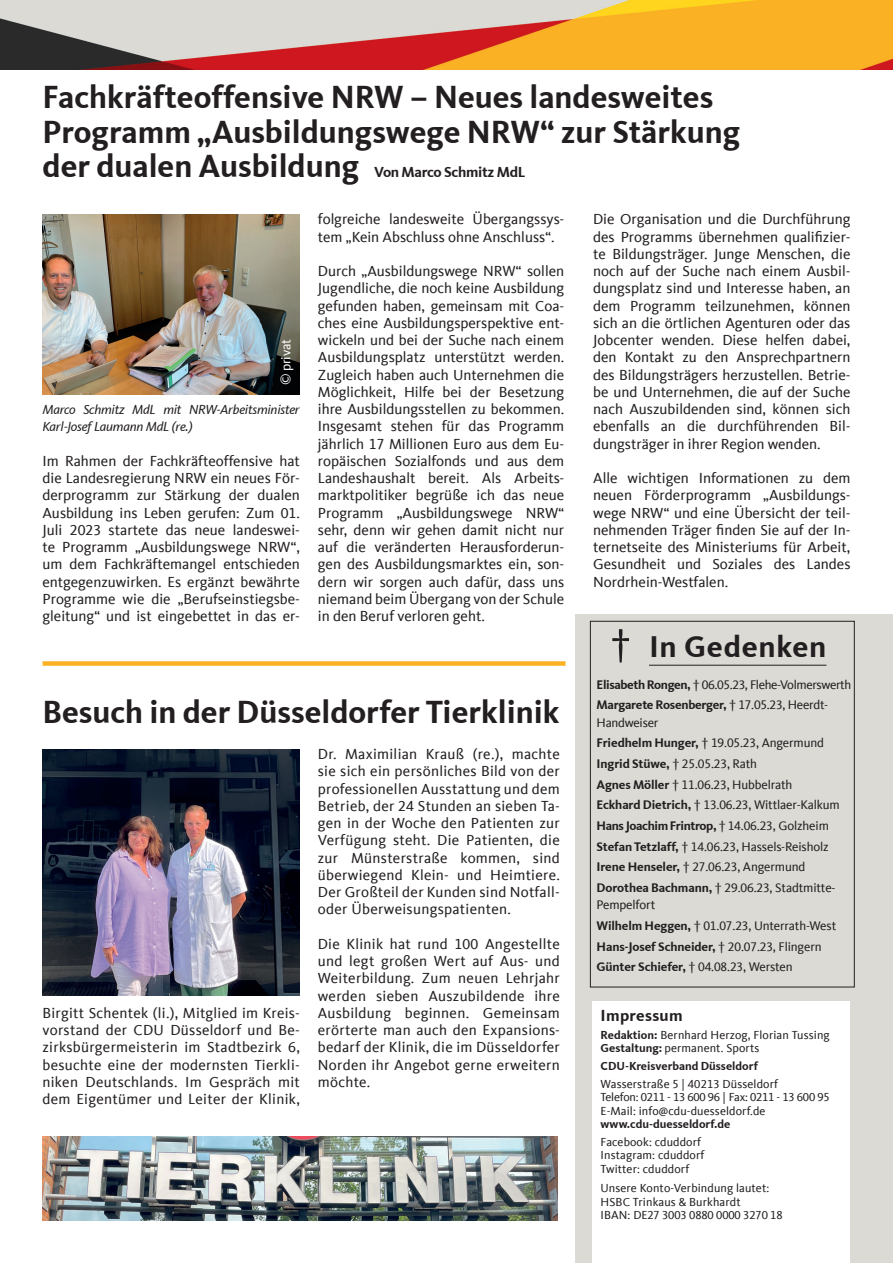
<style>
.page{position:relative;width:893px;height:1263px;background:#fff}
.page>*{position:absolute;margin:0;border:0;box-sizing:border-box;transform-origin:0 0}
.t1{font:700 33px/34.5px "CDU Kievit Tab";color:#231f20}
.t2{font:700 30.9px "CDU Kievit Tab";letter-spacing:.02em;color:#231f20}
.t3{font:700 16.5px "CDU Kievit Tab";letter-spacing:.02em;color:#231f20}
.t4{font:15px/17.2px "CDU Kievit Tab";color:#231f20;text-align:justify}
.t5{font:700 15px "CDU Kievit Tab";letter-spacing:-.02em;color:#231f20}
.t6{font:italic 13.5px/17.2px "CDU Kievit Tab";letter-spacing:-.02em;color:#231f20}
.t7{font:13.5px "CDU Kievit Tab";letter-spacing:-.02em;color:#fff}
.t8{font:12.9px/20.7px "CDU Kievit Tab";letter-spacing:-.01em;color:#231f20}
.t9{font:12.9px/20.7px "CDU Kievit Tab";letter-spacing:-.03em;color:#231f20}
.t10{font:12px/13.5px "CDU Kievit Tab";letter-spacing:.01em;color:#231f20}
.t11{font:700 12px "CDU Kievit Tab";color:#231f20}
.s1{font-weight:700}
</style>
<div class="page">
<div style="left:575px;top:614px;width:318px;height:649px;background:#dbdad5"></div>
<img style="left:0;top:0;width:893px;height:69px">
<div style="left:592px;top:1002px;width:257px;height:261px;background:#fff"></div>
<div style="left:43px;top:661px;width:523px;height:5px;background:#fbb124"></div>
<img style="left:43px;top:215px;width:257px;height:180px">
<img style="left:43px;top:1137px;width:514px;height:83px">
<img style="left:43px;top:749px;width:257px;height:247px">
<div style="left:590px;top:621px;width:265px;height:366px;border:1px solid #231f20"></div>
<hr style="left:649px;top:665px;width:177px;height:1px;background:#231f20">
<svg style="left:612px;top:629px;width:17px;height:33px"></svg>
<h1 class="t1" style="left:43px;top:80px;width:699px">Fachkräfteoffensive NRW – Neues landesweites<br>Programm „Ausbildungswege NRW“ zur Stärkung der dualen Ausbildung</h1>
<p class="t5" style="left:374px;top:164px;width:153px">Von Marco Schmitz MdL</p>
<p class="t7" style="left:278px;top:385px;width:47px;rotate:-90deg">© privat</p>
<p class="t6" style="left:43px;top:401px;width:259px">Marco Schmitz MdL mit NRW-Arbeitsminister<br>Karl-Josef Laumann MdL (re.)</p>
<p class="t4" style="left:43px;top:452px;width:259px">Im Rahmen der Fachkräfteoffensive hat die Landesregierung NRW ein neues För&shy;derprogramm zur Stärkung der dualen Ausbildung ins Leben gerufen: Zum 01.<br>Juli 2023 startete das neue landeswei&shy;te Programm „Ausbildungswege NRW“, um dem Fachkräftemangel entschieden entgegenzuwirken. Es ergänzt bewährte Programme wie die „Berufseinstiegsbe&shy;gleitung“ und ist eingebettet in das er-</p>
<p class="t4" style="left:318px;top:211px;width:248px">folgreiche landesweite Übergangssys&shy;tem „Kein Abschluss ohne Anschluss“.</p>
<p class="t4" style="left:318px;top:263px;width:248px">Durch „Ausbildungswege NRW“ sollen Jugendliche, die noch keine Ausbildung gefunden haben, gemeinsam mit Coa&shy;ches eine Ausbildungsperspektive ent&shy;wickeln und bei der Suche nach einem Ausbildungsplatz unterstützt werden.<br>Zugleich haben auch Unternehmen die Möglichkeit, Hilfe bei der Besetzung ihre Ausbildungsstellen zu bekommen.<br>Insgesamt stehen für das Programm jährlich 17 Millionen Euro aus dem Eu&shy;ropäischen Sozialfonds und aus dem Landeshaushalt bereit. Als Arbeits&shy;marktpolitiker begrüße ich das neue Programm „Ausbildungswege NRW“ sehr, denn wir gehen damit nicht nur auf die veränderten Herausforderun&shy;gen des Ausbildungsmarktes ein, son&shy;dern wir sorgen auch dafür, dass uns niemand beim Übergang von der Schule in den Beruf verloren geht.</p>
<h1 class="t1" style="left:43px;top:694px;width:519px">Besuch in der Düsseldorfer Tierklinik</h1>
<p class="t4" style="left:43px;top:1004px;width:259px">Birgitt Schentek (li.), Mitglied im Kreis&shy;vorstand der CDU Düsseldorf und Be&shy;zirksbürgermeisterin im Stadtbezirk 6, besuchte eine der modernsten Tierkli&shy;niken Deutschlands. Im Gespräch mit dem Eigentümer und Leiter der Klinik,</p>
<p class="t4" style="left:318px;top:746px;width:244px">Dr. Maximilian Krauß (re.), machte sie sich ein persönliches Bild von der professionellen Ausstattung und dem Betrieb, der 24 Stunden an sieben Ta&shy;gen in der Woche den Patienten zur Verfügung steht. Die Patienten, die zur Münsterstraße kommen, sind überwiegend Klein- und Heimtiere.<br>Der Großteil der Kunden sind Notfall&shy;oder Überweisungspatienten.</p>
<p class="t4" style="left:318px;top:935px;width:244px">Die Klinik hat rund 100 Angestellte und legt großen Wert auf Aus- und Weiterbildung. Zum neuen Lehrjahr werden sieben Auszubildende ihre Ausbildung beginnen. Gemeinsam erörterte man auch den Expansions&shy;bedarf der Klinik, die im Düsseldorfer Norden ihr Angebot gerne erweitern möchte.</p>
<p class="t4" style="left:593px;top:211px;width:259px">Die Organisation und die Durchführung des Programms übernehmen qualifizier&shy;te Bildungsträger. Junge Menschen, die noch auf der Suche nach einem Ausbil&shy;dungsplatz sind und Interesse haben, an dem Programm teilzunehmen, können sich an die örtlichen Agenturen oder das Jobcenter wenden. Diese helfen dabei, den Kontakt zu den Ansprechpartnern des Bildungsträgers herzustellen. Betrie&shy;be und Unternehmen, die auf der Suche nach Auszubildenden sind, können sich ebenfalls an die durchführenden Bil&shy;dungsträger in ihrer Region wenden.</p>
<p class="t4" style="left:593px;top:470px;width:259px">Alle wichtigen Informationen zu dem neuen Förderprogramm „Ausbildungs&shy;wege NRW“ und eine Übersicht der teil&shy;nehmenden Träger finden Sie auf der In&shy;ternetseite des Ministeriums für Arbeit, Gesundheit und Soziales des Landes Nordrhein-Westfalen.</p>
<h2 class="t2" style="left:649px;top:629px;width:179px">In Gedenken</h2>
<p class="t9" style="left:597px;top:674px;width:256px"><span class="s1">Elisabeth Rongen,</span> † 06.05.23, Flehe-Volmerswerth<br><span class="s1">Margarete Rosenberger,</span> † 17.05.23, Heerdt-</p>
<p class="t8" style="left:597px;top:712px;width:245px">Handweiser<br><span class="s1">Friedhelm Hunger,</span> † 19.05.23, Angermund <span class="s1">Ingrid Stüwe,</span> † 25.05.23, Rath<br><span class="s1">Agnes Möller</span> † 11.06.23, Hubbelrath<br><span class="s1">Eckhard Dietrich,</span> † 13.06.23, Wittlaer-Kalkum <span class="s1">Hans Joachim Frintrop,</span> † 14.06.23, Golzheim <span class="s1">Stefan Tetzlaff,</span> † 14.06.23, Hassels-Reisholz <span class="s1">Irene Henseler,</span> † 27.06.23, Angermund <span class="s1">Dorothea Bachmann,</span> † 29.06.23, Stadtmitte-</p>
<p class="t8" style="left:597px;top:895px;width:241px">Pempelfort<br><span class="s1">Wilhelm Heggen,</span> † 01.07.23, Unterrath-West <span class="s1">Hans-Josef Schneider,</span> † 20.07.23, Flingern <span class="s1">Günter Schiefer,</span> † 04.08.23, Wersten</p>
<p class="t3" style="left:601px;top:1006px;width:84px">Impressum</p>
<p class="t10" style="left:601px;top:1028px;width:231px"><span class="s1">Redaktion:</span> Bernhard Herzog, Florian Tussing<br><span class="s1">Gestaltung:</span> permanent. Sports</p>
<p class="t11" style="left:601px;top:1059px;width:159px">CDU-Kreisverband Düsseldorf</p>
<p class="t10" style="left:601px;top:1077px;width:231px">Wasserstraße 5 | 40213 Düsseldorf<br>Telefon: 0211 - 13 600 96 | Fax: 0211 - 13 600 95<br>E-Mail: info@cdu-duesseldorf.de</p>
<p class="t11" style="left:601px;top:1117px;width:131px">www.cdu-duesseldorf.de</p>
<p class="t10" style="left:601px;top:1135px;width:105px">Facebook: cduddorf<br>Instagram: cduddorf<br>Twitter: cduddorf</p>
<p class="t10" style="left:601px;top:1182px;width:184px">Unsere Konto-Verbindung lautet:<br>HSBC Trinkaus &amp; Burkhardt<br>IBAN: DE27 3003 0880 0000 3270 18</p>
</div>
